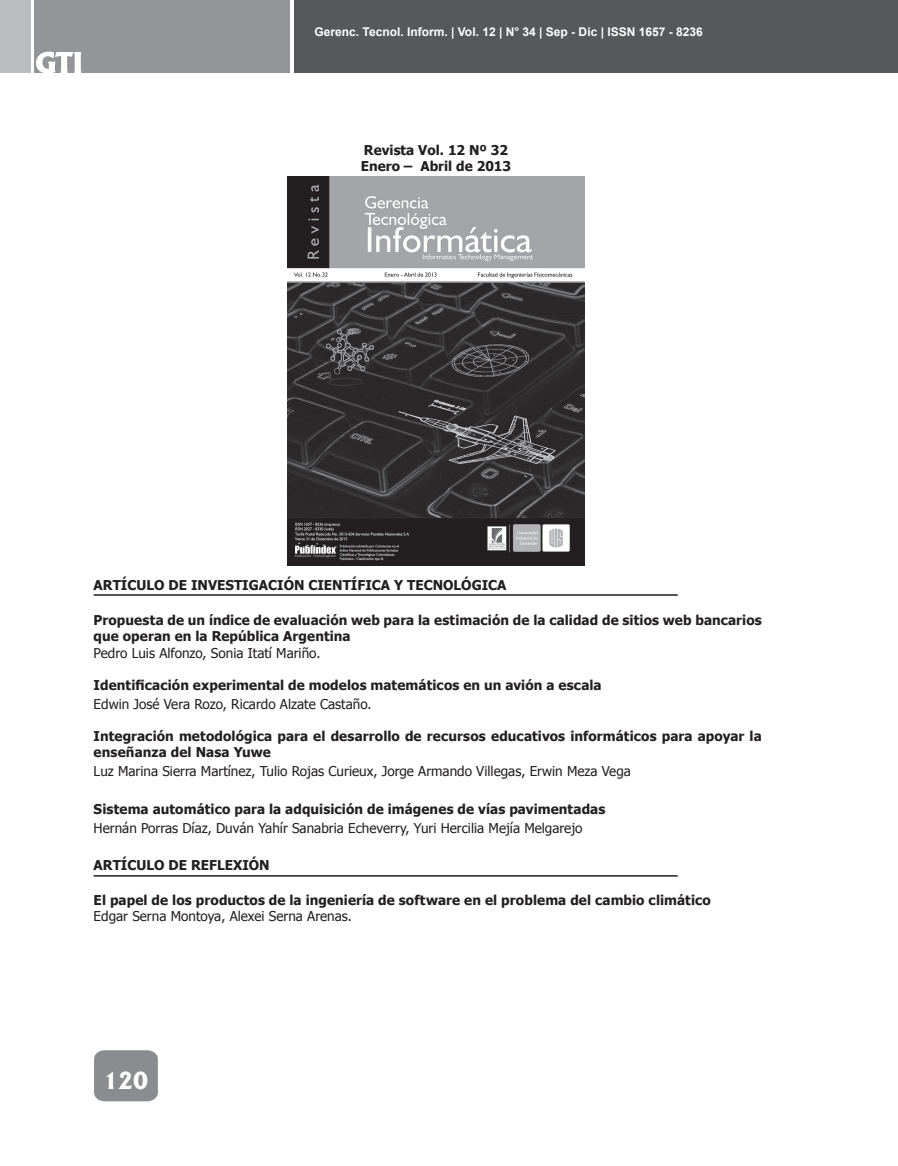
<style>
.page{position:relative;width:898px;height:1166px;background:#fff}
.page>*{position:absolute;margin:0;border:0;box-sizing:border-box;transform-origin:0 0}
.t1{font:800 22.5px "Albertus";color:#fff}
.t2{font:700 13.5px/16.2px "Tahoma";letter-spacing:.005em;color:#231f20}
.t3{font:13.5px "Tahoma";color:#231f20}
.t4{font:700 12px "Arial";color:#fff}
</style>
<div class="page">
<div style="left:890px;top:0;width:7px;height:73px;background:#57585a"></div>
<div style="left:293px;top:0;width:596px;height:73px;background:#57585a"></div>
<div style="left:34px;top:0;width:255px;height:73px;background:#939598"></div>
<div style="left:0;top:0;width:30px;height:73px;background:#bcbdc0"></div>
<div style="left:94px;top:1050px;width:64px;height:50px;background:#8a8c8f"></div>
<svg style="left:36px;top:52px;width:45px;height:21px"></svg>
<img style="left:287px;top:176px;width:297px;height:390px">
<hr style="left:94px;top:594px;width:583px;height:1px;background:#231f20">
<hr style="left:94px;top:874px;width:583px;height:2px;background:#231f20">
<p class="t4" style="left:314px;top:24px;width:389px">Gerenc. Tecnol. Inform. | Vol. 12 | N° 34 | Sep - Dic | ISSN 1657 - 8236</p>
<p class="t2" style="left:360px;top:141px;width:152px">Revista Vol. 12 Nº 32<br>Enero – Abril de 2013</p>
<p class="t2" style="left:94px;top:576px;width:414px">ARTÍCULO DE INVESTIGACIÓN CIENTÍFICA Y TECNOLÓGICA</p>
<p class="t2" style="left:94px;top:611px;width:669px">Propuesta de un índice de evaluación web para la estimación de la calidad de sitios web bancarios que operan en la República Argentina</p>
<p class="t3" style="left:94px;top:643px;width:228px">Pedro Luis Alfonzo, Sonia Itatí Mariño.</p>
<p class="t2" style="left:94px;top:676px;width:509px">Identificación experimental de modelos matemáticos en un avión a escala</p>
<p class="t3" style="left:94px;top:694px;width:279px">Edwin José Vera Rozo, Ricardo Alzate Castaño.</p>
<p class="t2" style="left:94px;top:727px;width:669px">Integración metodológica para el desarrollo de recursos educativos informáticos para apoyar la enseñanza del Nasa Yuwe</p>
<p class="t3" style="left:94px;top:762px;width:538px">Luz Marina Sierra Martínez, Tulio Rojas Curieux, Jorge Armando Villegas, Erwin Meza Vega</p>
<p class="t2" style="left:94px;top:799px;width:513px">Sistema automático para la adquisición de imágenes de vías pavimentadas</p>
<p class="t3" style="left:94px;top:818px;width:490px">Hernán Porras Díaz, Duván Yahír Sanabria Echeverry, Yuri Hercilia Mejía Melgarejo</p>
<p class="t2" style="left:94px;top:856px;width:177px">ARTÍCULO DE REFLEXIÓN</p>
<p class="t2" style="left:94px;top:890px;width:618px">El papel de los productos de la ingeniería de software en el problema del cambio climático</p>
<p class="t3" style="left:94px;top:907px;width:260px">Edgar Serna Montoya, Alexei Serna Arenas.</p>
<h1 class="t1" style="left:103px;top:1066px;width:46px">120</h1>
</div>
